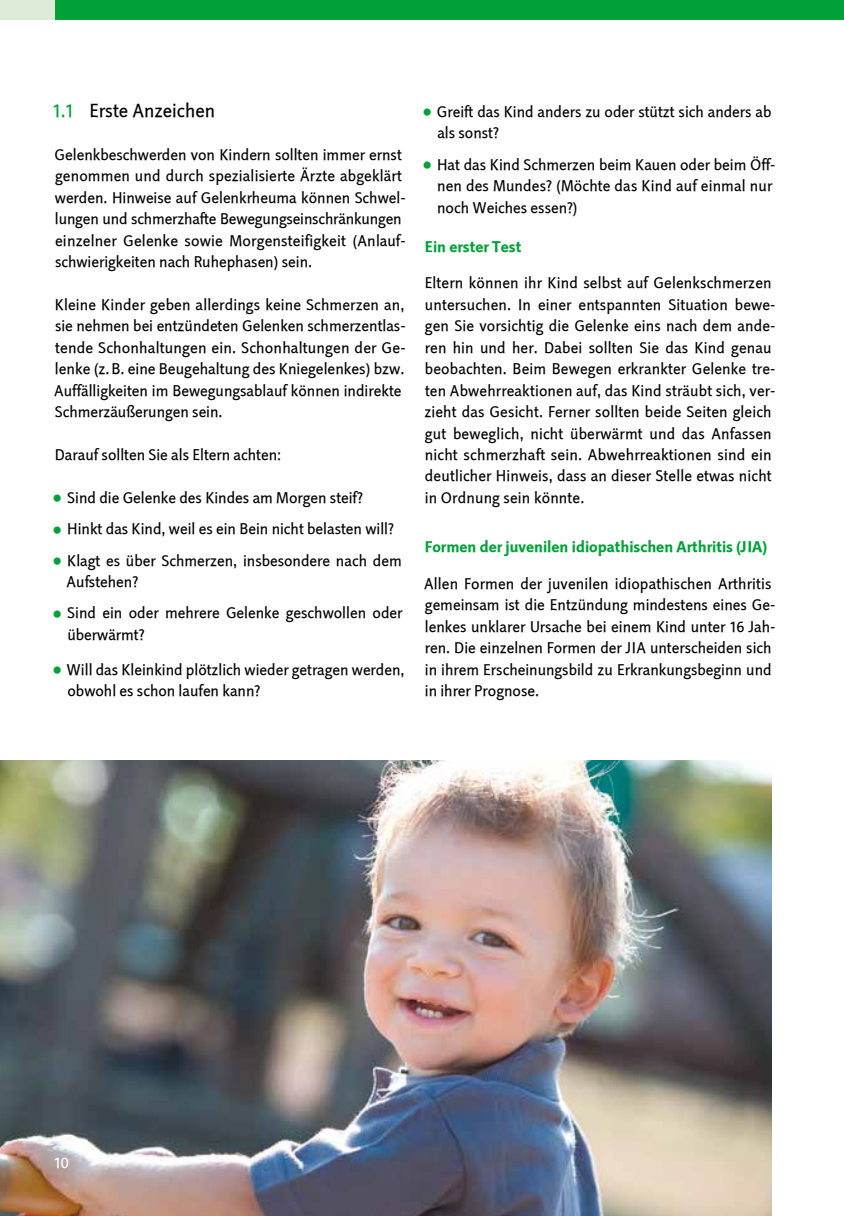
<style>
.page{position:relative;width:844px;height:1216px;background:#fff}
.page>*{position:absolute;margin:0;border:0;box-sizing:border-box;transform-origin:0 0}
.t1{font:19.25px "Linotype Projekt";color:#000;scale:.96 1}
.t2{font:15.75px/21.5px "Linotype Projekt";color:#000;scale:.96 1}
.t3{font:800 15.75px "Linotype Projekt";color:#00a138;scale:.96 1}
.t4{font:15.75px "Linotype Projekt SC";color:#fff;scale:.96 1}
.s1{font-family:"Linotype Projekt SC";color:#00a138}
.s2{font-weight:800;font-size:21px;color:#00a138}
.s3{font-family:"Linotype Projekt SC"}
</style>
<div class="page">
<img style="left:0;top:760px;width:771px;height:455px">
<div style="left:55px;top:0;width:788px;height:20px;background:#00a138"></div>
<div style="left:0;top:0;width:55px;height:20px;background:#ddecd8"></div>
<p class="t1" style="left:53px;top:99px;width:170px"><span class="s1">1.1</span> Erste Anzeichen</p>
<p class="t2" style="left:55px;top:144px;width:367px">Gelenkbeschwerden von Kindern sollten immer ernst genommen und durch spezialisierte Ärzte abgeklärt werden. Hinweise auf Gelenkrheuma können Schwel&shy;lungen und schmerzhafte Bewegungseinschränkungen einzelner Gelenke sowie Morgensteifigkeit (Anlauf&shy;schwierigkeiten nach Ruhephasen) sein.</p>
<p class="t2" style="left:54px;top:294px;width:367px">Kleine Kinder geben allerdings keine Schmerzen an, sie nehmen bei entzündeten Gelenken schmerzentlas&shy;tende Schonhaltungen ein. Schonhaltungen der Ge&shy;lenke (z.B. eine Beugehaltung des Kniegelenkes) bzw.<br>Auffälligkeiten im Bewegungsablauf können indirekte Schmerzäußerungen sein.</p>
<p class="t2" style="left:55px;top:444px;width:237px">Darauf sollten Sie als Eltern achten:</p>
<p class="t2" style="left:53px;top:487px;width:324px"><span class="s2">•</span> Sind die Gelenke des Kindes am Morgen steif?</p>
<p class="t2" style="left:53px;top:518px;width:357px"><span class="s2">•</span> Hinkt das Kind, weil es ein Bein nicht belasten will?</p>
<p class="t2" style="left:67px;top:550px;width:350px;text-indent:-14px"><span class="s2">•</span> Klagt es über Schmerzen, insbesondere nach dem<br>Aufstehen?</p>
<p class="t2" style="left:67px;top:602px;width:350px;text-indent:-15px"><span class="s2">•</span> Sind ein oder mehrere Gelenke geschwollen oder überwärmt?</p>
<p class="t2" style="left:67px;top:658px;width:352px;text-indent:-15px"><span class="s2">•</span> Will das Kleinkind plötzlich wieder getragen werden, obwohl es schon laufen kann?</p>
<p class="t2" style="left:437px;top:101px;width:349px;text-indent:-15px"><span class="s2">•</span> Greift das Kind anders zu oder stützt sich anders ab als sonst?</p>
<p class="t2" style="left:437px;top:154px;width:354px;text-indent:-15px"><span class="s2">•</span> Hat das Kind Schmerzen beim Kauen oder beim Öff&shy;nen des Mundes? (Möchte das Kind auf einmal nur noch Weiches essen?)</p>
<p class="t3" style="left:425px;top:237px;width:102px">Ein erster Test</p>
<p class="t2" style="left:424px;top:272px;width:367px">Eltern können ihr Kind selbst auf Gelenkschmerzen untersuchen. In einer entspannten Situation bewe&shy;gen Sie vorsichtig die Gelenke eins nach dem ande&shy;ren hin und her. Dabei sollten Sie das Kind genau beobachten. Beim Bewegen erkrankter Gelenke tre&shy;ten Abwehrreaktionen auf, das Kind sträubt sich, ver&shy;zieht das Gesicht. Ferner sollten beide Seiten gleich gut beweglich, nicht überwärmt und das Anfassen nicht schmerzhaft sein. Abwehrreaktionen sind ein deutlicher Hinweis, dass an dieser Stelle etwas nicht in Ordnung sein könnte.</p>
<p class="t3" style="left:425px;top:537px;width:358px">Formen der juvenilen idiopathischen Arthritis (JIA)</p>
<p class="t2" style="left:424px;top:573px;width:367px">Allen Formen der juvenilen idiopathischen Arthritis gemeinsam ist die Entzündung mindestens eines Ge&shy;lenkes unklarer Ursache bei einem Kind unter <span class="s3">16</span> Jah&shy;ren. Die einzelnen Formen der JIA unterscheiden sich in ihrem Erscheinungsbild zu Erkrankungsbeginn und in ihrer Prognose.</p>
<p class="t4" style="left:55px;top:1153px;width:16px">10</p>
</div>
